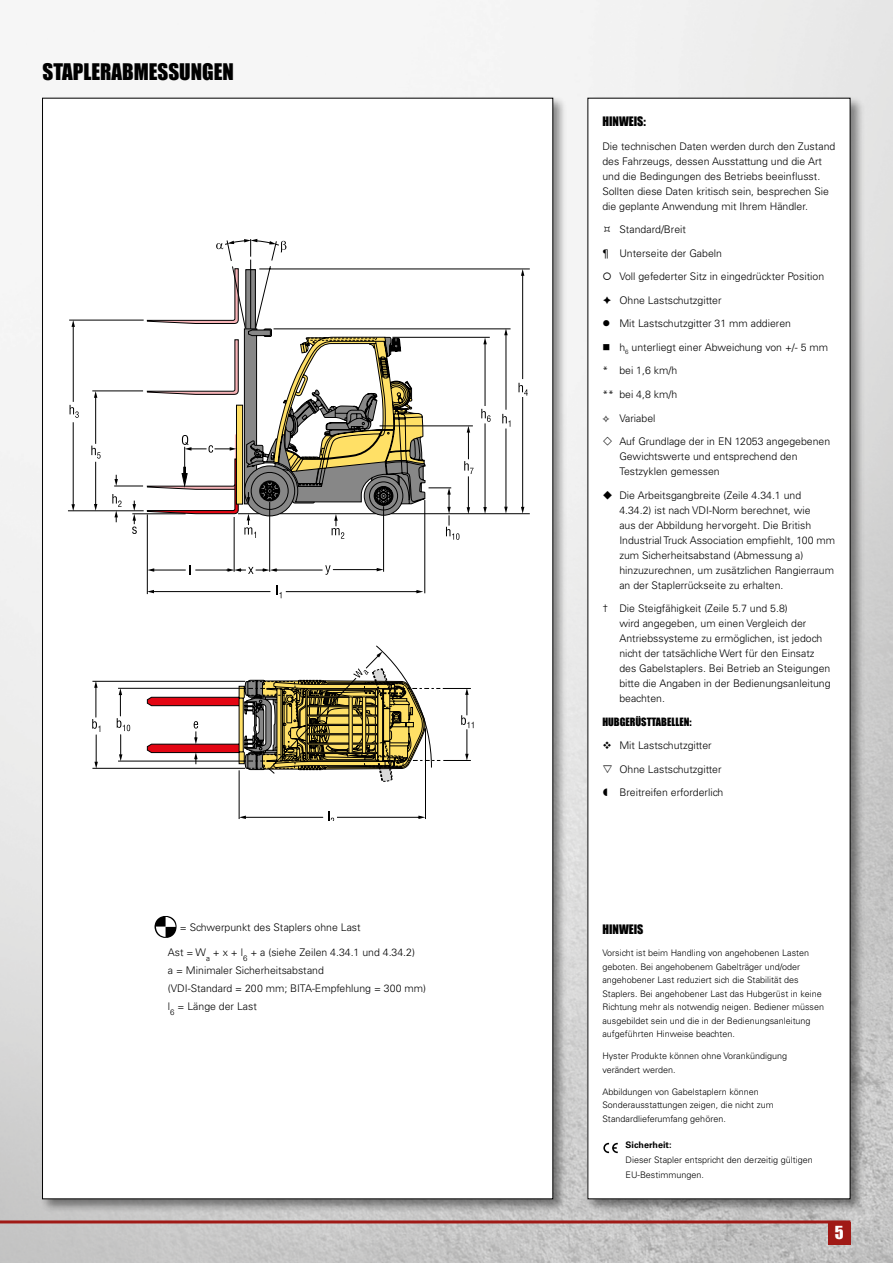
<style>
.page{position:relative;width:893px;height:1263px;background:#fff}
.page>*{position:absolute;margin:0;border:0;box-sizing:border-box;transform-origin:0 0}
.t1{font:21px "Impact";color:#000}
.t2{font:16.5px "Impact";color:#fff}
.t3{font:12px "Impact";color:#000}
.t4{font:300 10.5px/15px "Univers";color:#000}
.t5{font:10.5px "Impact";color:#000}
.t6{font:300 9px/13.5px "Univers";color:#000}
.t7{font:700 9px "Univers";color:#000}
</style>
<div class="page">
<img style="left:0;top:0;width:893px;height:1263px">
<hr style="left:0;top:1222px;width:1px;height:41px;background:#525251">
<hr style="left:0;top:1220px;width:850px;height:3px;background:#a01a16">
<div style="left:828px;top:1222px;width:22px;height:23px;background:#a01a16"></div>
<div style="left:40px;top:96px;width:527px;height:1117px;background:#000;opacity:.45"></div>
<div style="left:43px;top:98px;width:510px;height:1101px;background:#fff"></div>
<svg style="left:155px;top:916px;width:22px;height:22px"></svg>
<div style="left:585px;top:96px;width:280px;height:1117px;background:#000;opacity:.45"></div>
<div style="left:588px;top:98px;width:262px;height:1101px;background:#fff"></div>
<svg style="left:328px;top:811px;width:6px;height:9px"></svg>
<hr style="left:337px;top:817px;width:85px;height:1px;background:#000">
<svg style="left:418px;top:815px;width:7px;height:4px"></svg>
<hr style="left:245px;top:817px;width:78px;height:1px;background:#000">
<svg style="left:240px;top:815px;width:6px;height:4px"></svg>
<hr style="left:425px;top:728px;width:1px;height:91px;background:#000">
<hr style="left:239px;top:770px;width:1px;height:49px;background:#000">
<svg style="left:70px;top:405px;width:9px;height:13px"></svg>
<hr style="left:73px;top:422px;width:1px;height:83px;background:#000">
<svg style="left:71px;top:504px;width:4px;height:7px"></svg>
<hr style="left:73px;top:326px;width:1px;height:76px;background:#000">
<svg style="left:71px;top:320px;width:4px;height:7px"></svg>
<svg style="left:92px;top:240px;width:438px;height:529px"></svg>
<hr style="left:92px;top:391px;width:51px;height:1px;background:#000">
<svg style="left:147px;top:651px;width:326px;height:131px"></svg>
<svg style="left:603px;top:1143px;width:15px;height:10px"></svg>
<h1 class="t1" style="left:43px;top:56px;width:193px">STAPLERABMESSUNGEN</h1>
<p class="t4" style="left:180px;top:920px;width:182px">= Schwerpunkt des Staplers ohne Last</p>
<p class="t4" style="left:168px;top:944px;width:260px;line-height:18px">Ast = W<sub>a</sub> + x + l<sub>6</sub> + a (siehe Zeilen 4.34.1 und 4.34.2)<br>a = Minimaler Sicherheitsabstand<br>(VDI-Standard = 200 mm; BITA-Empfehlung = 300 mm) l<sub>6</sub> = Länge der Last</p>
<p class="t3" style="left:602px;top:112px;width:45px">HINWEIS:</p>
<p class="t4" style="left:602px;top:139px;width:235px">Die technischen Daten werden durch den Zustand des Fahrzeugs, dessen Ausstattung und die Art und die Bedingungen des Betriebs beeinflusst.<br>Sollten diese Daten kritisch sein, besprechen Sie die geplante Anwendung mit Ihrem Händler.</p>
<p class="t4" style="left:619px;top:222px;width:68px">Standard/Breit</p>
<p class="t4" style="left:602px;top:246px;width:121px">¶ Unterseite der Gabeln</p>
<p class="t4" style="left:602px;top:269px;width:223px">○ Voll gefederter Sitz in eingedrückter Position</p>
<p class="t4" style="left:602px;top:293px;width:121px">➔ Ohne Lastschutzgitter</p>
<p class="t4" style="left:602px;top:316px;width:190px">● Mit Lastschutzgitter 31 mm addieren</p>
<p class="t4" style="left:602px;top:340px;width:227px">■ h<sub>6</sub> unterliegt einer Abweichung von +/- 5 mm</p>
<p class="t4" style="left:602px;top:363px;width:76px">* bei 1,6 km/h</p>
<p class="t4" style="left:602px;top:387px;width:76px">** bei 4,8 km/h</p>
<p class="t4" style="left:619px;top:410px;width:38px">Variabel</p>
<p class="t4" style="left:619px;top:434px;width:212px">Auf Grundlage der in EN 12053 angegebenen<br>Gewichtswerte und entsprechend den<br>Testzyklen gemessen</p>
<p class="t4" style="left:619px;top:487px;width:217px;text-indent:-17px">◆ Die Arbeitsgangbreite (Zeile 4.34.1 und 4.34.2) ist nach VDI-Norm berechnet, wie<br>aus der Abbildung hervorgeht. Die British Industrial Truck Association empfiehlt, 100 mm zum Sicherheitsabstand (Abmessung a) hinzuzurechnen, um zusätzlichen Rangierraum an der Staplerrückseite zu erhalten.</p>
<p class="t4" style="left:619px;top:601px;width:213px;text-indent:-17px">† Die Steigfähigkeit (Zeile 5.7 und 5.8)<br>wird angegeben, um einen Vergleich der Antriebssysteme zu ermöglichen, ist jedoch nicht der tatsächliche Wert fü r den Einsatz des Gabelstaplers. Bei Betrieb an Steigungen bitte die Angaben in der Bedienungsanleitung beachten.</p>
<p class="t5" style="left:602px;top:713px;width:91px">HUBGERÜSTTABELLEN:</p>
<p class="t4" style="left:602px;top:738px;width:111px">❖ Mit Lastschutzgitter</p>
<p class="t4" style="left:602px;top:761px;width:121px">▲ Ohne Lastschutzgitter</p>
<p class="t4" style="left:619px;top:785px;width:105px">Breitreifen erforderlich</p>
<p class="t3" style="left:602px;top:920px;width:43px">HINWEIS</p>
<p class="t6" style="left:602px;top:946px;width:223px">Vorsicht ist beim Handling von angehobenen Lasten geboten. Bei angehobenem Gabelträger und/oder angehobener Last reduziert sich die Stabilität des Staplers. Bei angehobener Last das Hubgerüst in keine Richtung mehr als notwendig neigen. Bediener müssen ausgebildet sein und die in der Bedienungsanleitung aufgeführten Hinweise beachten.</p>
<p class="t6" style="left:602px;top:1049px;width:186px">Hyster Produkte können ohne Vorankündigung verändert werden.</p>
<p class="t6" style="left:602px;top:1085px;width:173px">Abbildungen von Gabelstaplern können<br>Sonderausstattungen zeigen, die nicht zum<br>Standardlieferumfang gehören.</p>
<p class="t7" style="left:626px;top:1140px;width:48px">Sicherheit:</p>
<p class="t6" style="left:626px;top:1152px;width:189px;line-height:15px">Dieser Stapler entspricht den derzeitig gültigen<br>EU-Bestimmungen.</p>
<h2 class="t2" style="left:835px;top:1220px;width:10px">5</h2>
</div>
